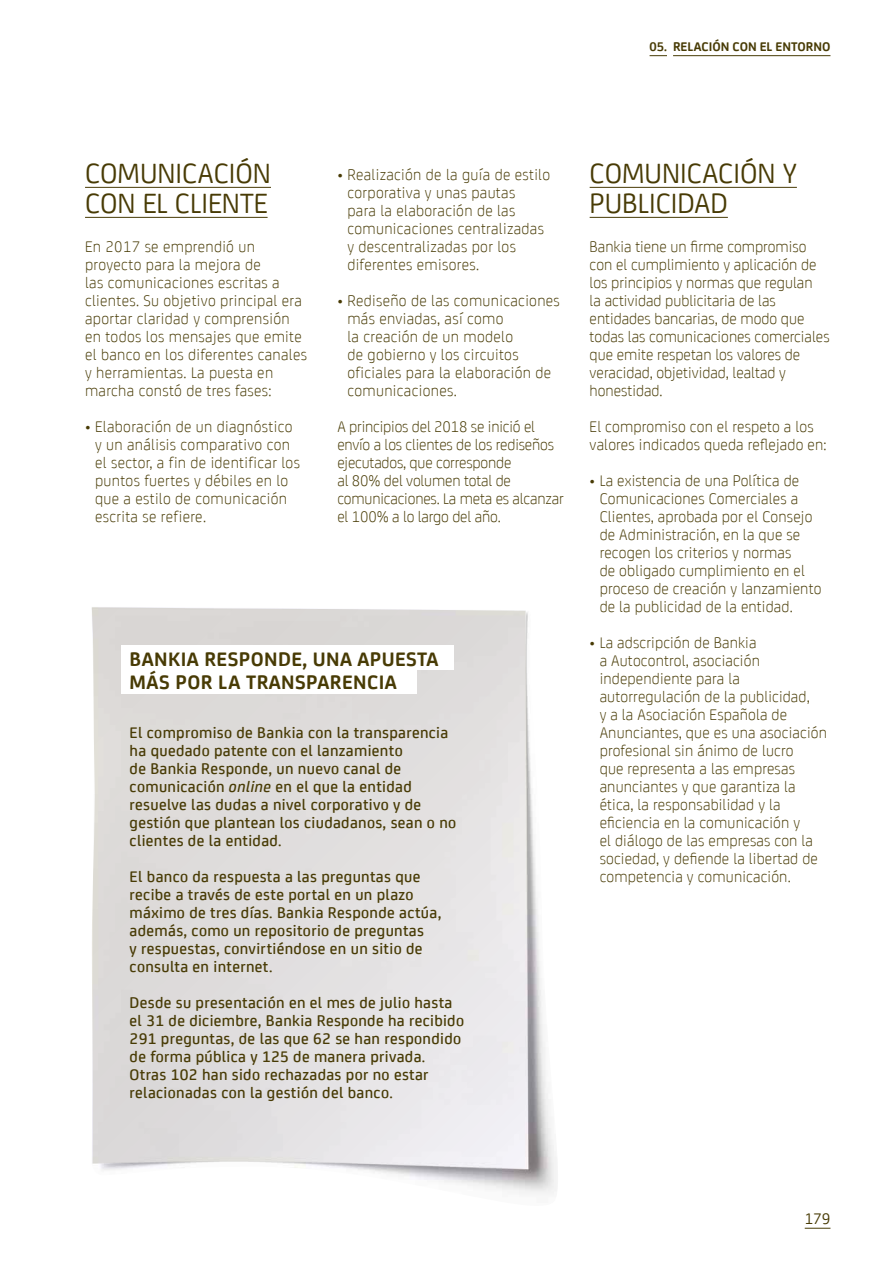
<style>
.page{position:relative;width:893px;height:1276px;background:#fff}
.page>*{position:absolute;margin:0;border:0;box-sizing:border-box;transform-origin:0 0}
.t1{font:30px/30px "Bankia";color:#483b05}
.t2{font:700 21px/22.5px "Bankia";letter-spacing:.02em;color:#483b05}
.t3{font:300 16.5px/18px "Bankia";letter-spacing:.01em;color:#483b05}
.t4{font:500 16.5px/18px "Bankia";letter-spacing:.02em;color:#483b05}
.t5{font:300 16.5px/18px "Bankia";letter-spacing:-.01em;color:#483b05}
.t6{font:16.5px "Bankia";color:#483b05}
.t7{font:700 13.5px "Bankia";color:#483b05}
.s1{font-style:italic}
</style>
<div class="page">
<img style="left:91px;top:608px;width:466px;height:586px">
<svg style="left:92px;top:607px;width:436px;height:562px;background:#e1dfdf"></svg>
<div style="left:122px;top:645px;width:332px;height:24px;background:#fff"></div>
<div style="left:122px;top:669px;width:295px;height:25px;background:#fff"></div>
<hr style="left:85px;top:187px;width:186px;height:1px;background:#483b05">
<hr style="left:85px;top:217px;width:183px;height:1px;background:#483b05">
<hr style="left:590px;top:187px;width:207px;height:1px;background:#483b05">
<hr style="left:590px;top:217px;width:138px;height:1px;background:#483b05">
<svg style="left:805px;top:1227px;width:25px;height:1px"></svg>
<svg style="left:650px;top:55px;width:17px;height:1px"></svg>
<hr style="left:673px;top:55px;width:157px;height:1px;background:#483b05">
<p class="t7" style="left:650px;top:37px;width:182px">05. RELACIÓN CON EL ENTORNO</p>
<h1 class="t1" style="left:85px;top:156px;width:187px">COMUNICACIÓN<br>CON EL CLIENTE</h1>
<p class="t3" style="left:85px;top:236px;width:224px">En 2017 se emprendió un proyecto para la mejora de<br>las comunicaciones escritas a clientes. Su objetivo principal era aportar claridad y comprensión en todos los mensajes que emite el banco en los diferentes canales y herramientas. La puesta en marcha constó de tres fases:</p>
<p class="t3" style="left:95px;top:417px;width:206px;text-indent:-10px">• Elaboración de un diagnóstico y un análisis comparativo con el sector, a fin de identificar los puntos fuertes y débiles en lo que a estilo de comunicación escrita se refiere.</p>
<p class="t3" style="left:347px;top:165px;width:204px;text-indent:-10px">• Realización de la guía de estilo corporativa y unas pautas<br>para la elaboración de las comunicaciones centralizadas y descentralizadas por los diferentes emisores.</p>
<p class="t3" style="left:347px;top:291px;width:214px;text-indent:-10px">• Rediseño de las comunicaciones más enviadas, así como<br>la creación de un modelo<br>de gobierno y los circuitos oficiales para la elaboración de comunicaciones.</p>
<p class="t5" style="left:337px;top:417px;width:228px">A principios del 2018 se inició el envío a los clientes de los rediseños ejecutados, que corresponde<br>al 80% del volumen total de comunicaciones. La meta es alcanzar el 100% a lo largo del año.</p>
<p class="t2" style="left:130px;top:647px;width:310px">BANKIA RESPONDE, UNA APUESTA<br>MÁS POR LA TRANSPARENCIA</p>
<p class="t4" style="left:130px;top:722px;width:328px">El compromiso de Bankia con la transparencia ha quedado patente con el lanzamiento<br>de Bankia Responde, un nuevo canal de comunicación <span class="s1">online</span> en el que la entidad resuelve las dudas a nivel corporativo y de gestión que plantean los ciudadanos, sean o no clientes de la entidad.</p>
<p class="t4" style="left:130px;top:867px;width:313px">El banco da respuesta a las preguntas que recibe a través de este portal en un plazo máximo de tres días. Bankia Responde actúa, además, como un repositorio de preguntas<br>y respuestas, convirtiéndose en un sitio de consulta en internet.</p>
<p class="t4" style="left:130px;top:993px;width:336px">Desde su presentación en el mes de julio hasta el 31 de diciembre, Bankia Responde ha recibido 291 preguntas, de las que 62 se han respondido de forma pública y 125 de manera privada.<br>Otras 102 han sido rechazadas por no estar relacionadas con la gestión del banco.</p>
<h1 class="t1" style="left:590px;top:156px;width:209px">COMUNICACIÓN Y<br>PUBLICIDAD</h1>
<p class="t3" style="left:590px;top:236px;width:241px">Bankia tiene un firme compromiso con el cumplimiento y aplicación de los principios y normas que regulan<br>la actividad publicitaria de las entidades bancarias, de modo que todas las comunicaciones comerciales que emite respetan los valores de veracidad, objetividad, lealtad y honestidad.</p>
<p class="t3" style="left:590px;top:417px;width:238px">El compromiso con el respeto a los valores indicados queda reflejado en:</p>
<p class="t3" style="left:600px;top:471px;width:223px;text-indent:-10px">• La existencia de una Política de<br>Comunicaciones Comerciales a<br>Clientes, aprobada por el Consejo de Administración, en la que se recogen los criterios y normas<br>de obligado cumplimiento en el proceso de creación y lanzamiento de la publicidad de la entidad.</p>
<p class="t3" style="left:600px;top:633px;width:229px;text-indent:-10px">• La adscripción de Bankia<br>a Autocontrol, asociación independiente para la autorregulación de la publicidad,<br>y a la Asociación Española de<br>Anunciantes, que es una asociación profesional sin ánimo de lucro<br>que representa a las empresas anunciantes y que garantiza la ética, la responsabilidad y la eficiencia en la comunicación y<br>el diálogo de las empresas con la sociedad, y defiende la libertad de competencia y comunicación.</p>
<p class="t6" style="left:805px;top:1206px;width:27px">179</p>
</div>
